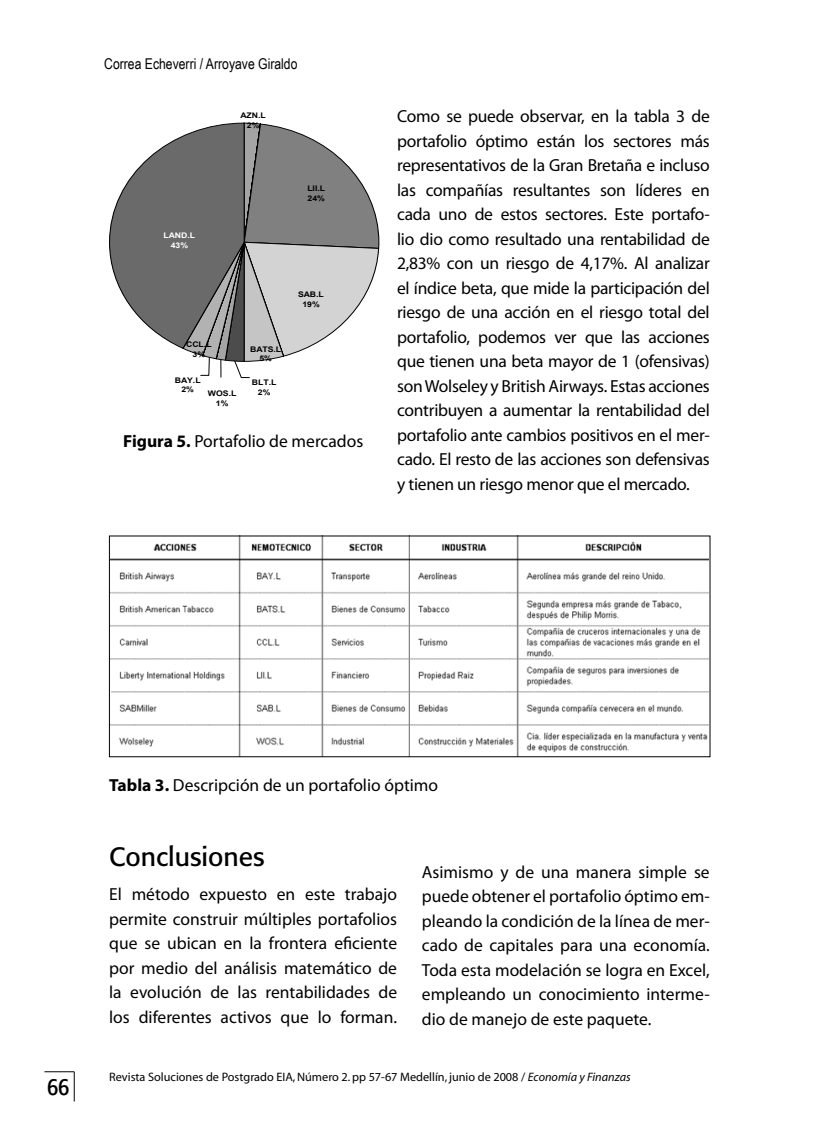
<style>
.page{position:relative;width:819px;height:1141px;background:#fff}
.page>*{position:absolute;margin:0;border:0;box-sizing:border-box;transform-origin:0 0}
.t1{font:26.25px "Formata";color:#000}
.t2{font:24.5px "Formata Cond K";color:#000}
.t3{font:17.5px/24.5px "Myriad Pro";color:#000;text-align:justify}
.t4{font:14.88px "Arial Narrow";color:#000}
.t5{font:12.25px "Myriad";color:#000}
.t6{font:700 7.7px/10px "Arial";letter-spacing:.005em;color:#000;text-align:center;scale:1.13 1}
.t7{font:700 7.7px/9.8px "Arial";letter-spacing:.005em;color:#fff;text-align:center;scale:1.13 1}
.t8{font:700 7.35px/9.5px "Arial";color:#000;text-align:center;scale:1.13 1}
.s1{font-weight:700}
.s2{font-style:italic}
</style>
<div class="page">
<hr style="left:44px;top:1071px;width:30px;height:1px;background:#000">
<svg style="left:74px;top:1072px;width:1px;height:29px"></svg>
<svg style="left:109px;top:122px;width:270px;height:256px"></svg>
<img style="left:111px;top:538px;width:597px;height:217px">
<p class="t4" style="left:104px;top:53px;width:195px">Correa Echeverri / Arroyave Giraldo</p>
<p class="t6" style="left:240px;top:110px;width:24px">AZN.L<br>2%</p>
<p class="t7" style="left:163px;top:231px;width:29px">LAND.L<br>43%</p>
<p class="t6" style="left:186px;top:339px;width:24px">CCL.L<br>3%</p>
<p class="t6" style="left:250px;top:344px;width:29px">BATS.L<br>5%</p>
<p class="t6" style="left:175px;top:375px;width:24px">BAY.L<br>2%</p>
<p class="t6" style="left:252px;top:377px;width:23px">BLT.L</p>
<p class="t6" style="left:208px;top:389px;width:27px">WOS.L</p>
<p class="t6" style="left:258px;top:387px;width:13px">2%</p>
<p class="t6" style="left:216px;top:399px;width:13px">1%</p>
<p class="t6" style="left:307px;top:184px;width:17px;text-align:left">LII.L<br>24%</p>
<p class="t6" style="left:298px;top:289px;width:24px">SAB.L<br>19%</p>
<p class="t3" style="left:123px;top:428px;width:241px"><span class="s1">Figura 5.</span> Portafolio de mercados</p>
<p class="t3" style="left:397px;top:104px;width:314px">Como se puede observar, en la tabla 3 de portafolio óptimo están los sectores más representativos de la Gran Bretaña e incluso las compañías resultantes son líderes en cada uno de estos sectores. Este portafo&shy;lio dio como resultado una rentabilidad de 2,83% con un riesgo de 4,17%. Al analizar el índice beta, que mide la participación del riesgo de una acción en el riesgo total del portafolio, podemos ver que las acciones que tienen una beta mayor de 1 (ofensivas) son Wolseley y British Airways. Estas acciones contribuyen a aumentar la rentabilidad del portafolio ante cambios positivos en el mer&shy;cado. El resto de las acciones son defensivas y tienen un riesgo menor que el mercado.</p>
<p class="t8" style="left:410px;top:134px;width:23px">AZN.L<br>2%</p>
<p class="t8" style="left:474px;top:204px;width:17px;text-align:left">LII.L<br>24%</p>
<p class="t8" style="left:465px;top:305px;width:23px">SAB.L<br>19%</p>
<p class="t8" style="left:420px;top:357px;width:28px">BATS.L</p>
<p class="t8" style="left:421px;top:389px;width:22px">BLT.L<br>2%</p>
<p class="t8" style="left:387px;top:409px;width:12px">1%</p>
<h2 class="t2" style="left:47px;top:1071px;width:24px">66</h2>
<p class="t3" style="left:109px;top:773px;width:330px"><span class="s1">Tabla 3.</span> Descripción de un portafolio óptimo</p>
<h1 class="t1" style="left:109px;top:841px;width:157px">Conclusiones</h1>
<p class="t3" style="left:109px;top:882px;width:289px">El método expuesto en este trabajo permite construir múltiples portafolios que se ubican en la frontera eficiente por medio del análisis matemático de la evolución de las rentabilidades de los diferentes activos que lo forman.</p>
<p class="t3" style="left:422px;top:860px;width:289px">Asimismo y de una manera simple se puede obtener el portafolio óptimo em&shy;pleando la condición de la línea de mer&shy;cado de capitales para una economía.<br>Toda esta modelación se logra en Excel, empleando un conocimiento interme&shy;dio de manejo de este paquete.</p>
<p class="t5" style="left:109px;top:1071px;width:523px">Revista Soluciones de Postgrado EIA, Número 2. pp 57-67 Medellín, junio de 2008 / <span class="s2">Economía y Finanzas</span></p>
</div>
